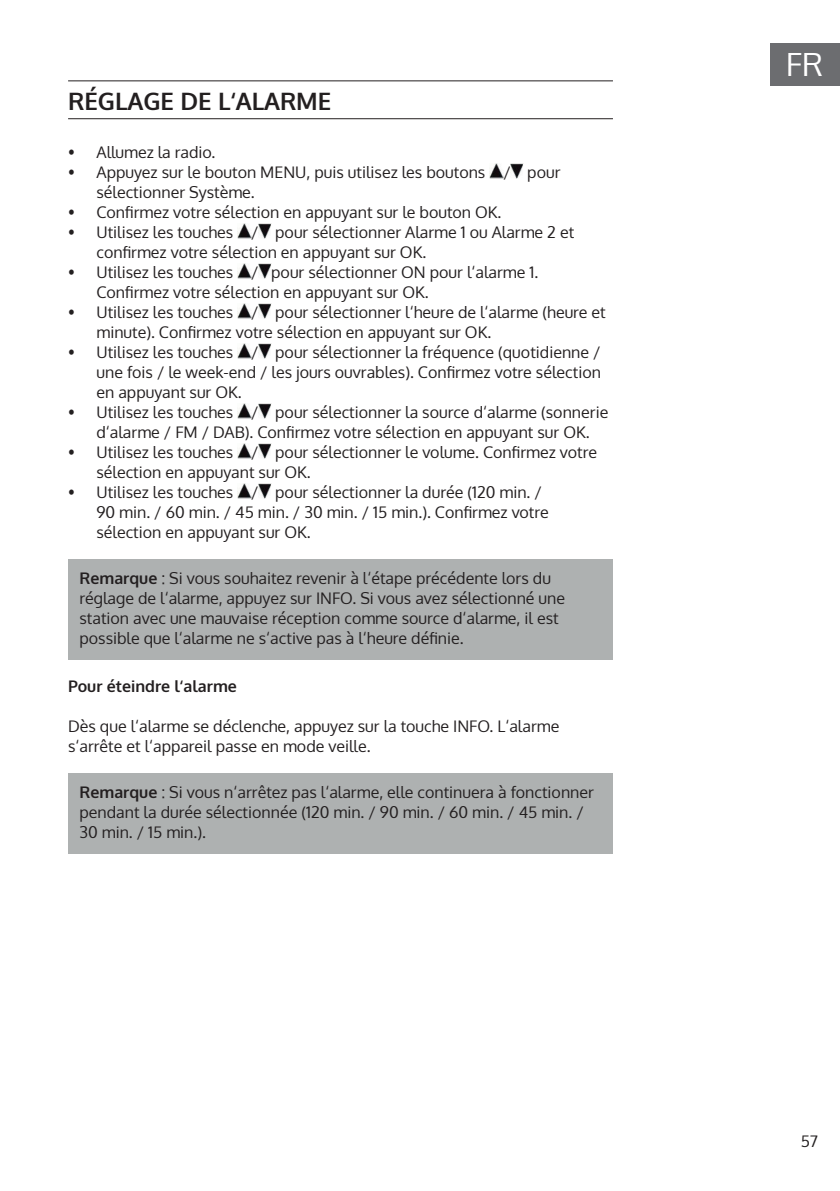
<style>
.page{position:relative;width:840px;height:1191px;background:#fff}
.page>*{position:absolute;margin:0;border:0;box-sizing:border-box;transform-origin:0 0}
.t1{font:32px "Oxygen";color:#fff}
.t2{font:700 24px "Oxygen";color:#231f20}
.t3{font:16px/20px "Oxygen";color:#231f20}
.t4{font:700 16px "Oxygen";color:#231f20}
.s1{font-weight:700}
</style>
<div class="page">
<div style="left:770px;top:43px;width:69px;height:42px;background:#6c6d70"></div>
<hr style="left:68px;top:80px;width:544px;height:1px;background:#231f20">
<hr style="left:68px;top:118px;width:544px;height:1px;background:#231f20">
<div style="left:68px;top:559px;width:544px;height:100px;background:#aeb1b1"></div>
<div style="left:68px;top:773px;width:544px;height:80px;background:#aeb1b1"></div>
<img style="left:489px;top:164px;width:14px;height:14px">
<img style="left:510px;top:164px;width:13px;height:14px">
<img style="left:237px;top:224px;width:14px;height:14px">
<img style="left:258px;top:224px;width:13px;height:14px">
<img style="left:237px;top:264px;width:14px;height:14px">
<img style="left:258px;top:264px;width:13px;height:14px">
<img style="left:237px;top:304px;width:14px;height:14px">
<img style="left:258px;top:304px;width:13px;height:14px">
<img style="left:237px;top:344px;width:14px;height:14px">
<img style="left:258px;top:344px;width:13px;height:14px">
<img style="left:237px;top:404px;width:14px;height:14px">
<img style="left:258px;top:404px;width:13px;height:14px">
<img style="left:237px;top:444px;width:14px;height:14px">
<img style="left:258px;top:444px;width:13px;height:14px">
<img style="left:237px;top:484px;width:14px;height:14px">
<img style="left:258px;top:484px;width:13px;height:14px">
<h2 class="t2" style="left:68px;top:86px;width:265px">RÉGLAGE DE L‘ALARME</h2>
<p class="t3" style="left:68px;top:142px;width:149px">• Allumez la radio.</p>
<p class="t3" style="left:96px;top:162px;width:465px;text-indent:-28px">• Appuyez sur le bouton MENU, puis utilisez les boutons / pour sélectionner Système.</p>
<p class="t3" style="left:68px;top:202px;width:434px">• Confirmez votre sélection en appuyant sur le bouton OK.</p>
<p class="t3" style="left:96px;top:222px;width:479px;text-indent:-28px">• Utilisez les touches / pour sélectionner Alarme 1 ou Alarme 2 et confirmez votre sélection en appuyant sur OK.</p>
<p class="t3" style="left:96px;top:262px;width:443px;text-indent:-28px">• Utilisez les touches / pour sélectionner ON pour l‘alarme 1.<br>Confirmez votre sélection en appuyant sur OK.</p>
<p class="t3" style="left:96px;top:302px;width:510px;text-indent:-28px">• Utilisez les touches / pour sélectionner l‘heure de l‘alarme (heure et minute). Confirmez votre sélection en appuyant sur OK.</p>
<p class="t3" style="left:96px;top:342px;width:505px;text-align:justify;text-indent:-28px">• Utilisez les touches / pour sélectionner la fréquence (quotidienne / une fois / le week-end / les jours ouvrables). Confirmez votre sélection en appuyant sur OK.</p>
<p class="t3" style="left:96px;top:402px;width:513px;text-indent:-28px">• Utilisez les touches / pour sélectionner la source d‘alarme (sonnerie d‘alarme / FM / DAB). Confirmez votre sélection en appuyant sur OK.</p>
<p class="t3" style="left:96px;top:442px;width:502px;text-indent:-28px">• Utilisez les touches / pour sélectionner le volume. Confirmez votre sélection en appuyant sur OK.</p>
<p class="t3" style="left:96px;top:482px;width:453px;text-indent:-28px">• Utilisez les touches / pour sélectionner la durée (120 min. /<br>90 min. / 60 min. / 45 min. / 30 min. / 15 min.). Confirmez votre sélection en appuyant sur OK.</p>
<p class="t3" style="left:79px;top:568px;width:487px"><span class="s1">Remarque</span> : Si vous souhaitez revenir à l‘étape précédente lors du réglage de l‘alarme, appuyez sur INFO. Si vous avez sélectionné une station avec une mauvaise réception comme source d‘alarme, il est possible que l‘alarme ne s‘active pas à l‘heure définie.</p>
<p class="t4" style="left:68px;top:676px;width:170px">Pour éteindre l‘alarme</p>
<p class="t3" style="left:68px;top:716px;width:492px">Dès que l‘alarme se déclenche, appuyez sur la touche INFO. L‘alarme s‘arrête et l‘appareil passe en mode veille.</p>
<p class="t3" style="left:79px;top:782px;width:515px"><span class="s1">Remarque</span> : Si vous n‘arrêtez pas l‘alarme, elle continuera à fonctionner pendant la durée sélectionnée (120 min. / 90 min. / 60 min. / 45 min. /<br>30 min. / 15 min.).</p>
<h1 class="t1" style="left:785px;top:43px;width:39px">FR</h1>
<p class="t3" style="left:800px;top:1130px;width:19px">57</p>
</div>
